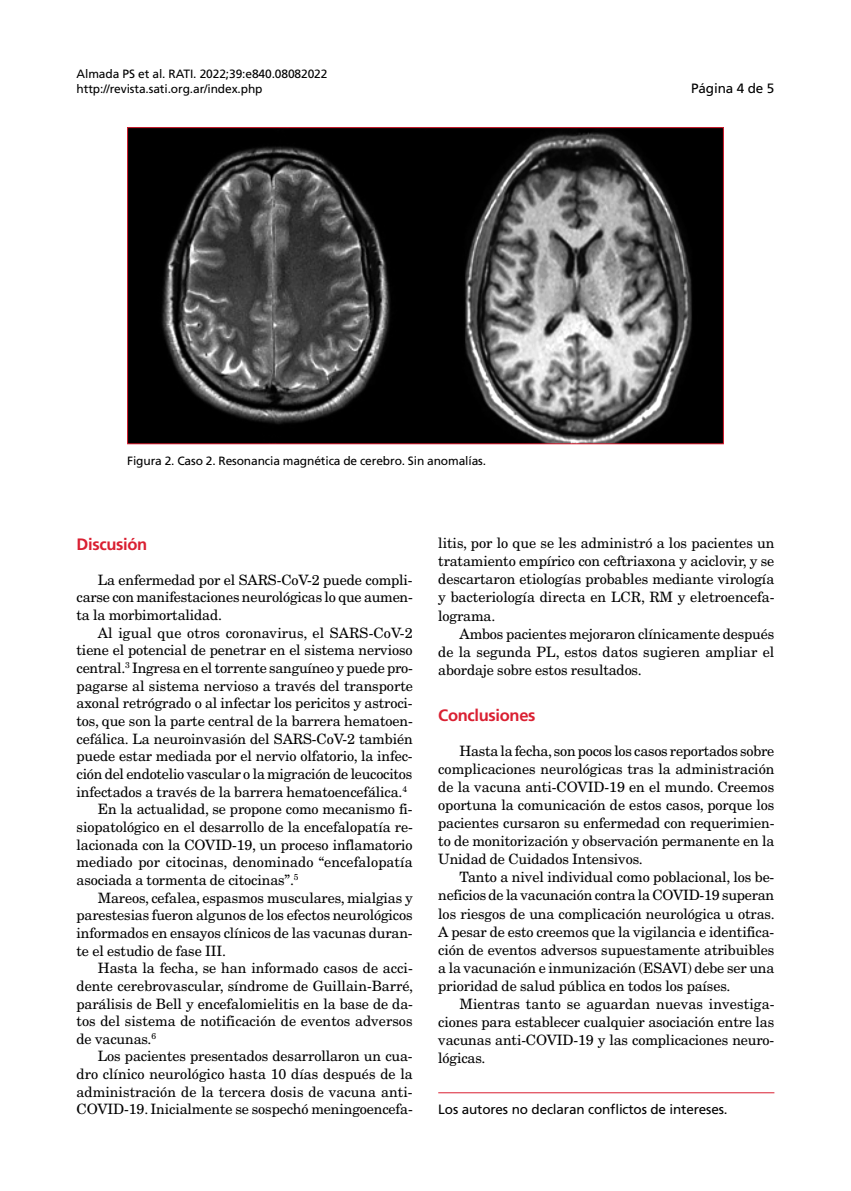
<style>
.page{position:relative;width:851px;height:1191px;background:#fff}
.page>*{position:absolute;margin:0;border:0;box-sizing:border-box;transform-origin:0 0}
.t1{font:700 16.5px "Frutiger LT Std";letter-spacing:-.02em;color:#da2032}
.t2{font:14.25px/18.1px "New Century Schlbk LT Std";letter-spacing:-.01em;color:#000;text-align:justify}
.t3{font:13.5px "Frutiger LT Std";letter-spacing:-.01em;color:#000}
.t4{font:12px/15px "Frutiger LT Std";letter-spacing:-.01em;color:#000}
</style>
<div class="page">
<hr style="left:438px;top:1092px;width:336px;height:1px;background:#da2032">
<img style="left:129px;top:129px;width:592px;height:313px">
<p class="t4" style="left:77px;top:66px;width:252px">Almada PS et al. RATI. 2022;39:e840.08082022 http://revista.sati.org.ar/index.php</p>
<p class="t4" style="left:127px;top:453px;width:360px">Figura 2. Caso 2. Resonancia magnética de cerebro. Sin anomalías.</p>
<p class="t3" style="left:691px;top:80px;width:85px">Página 4 de 5</p>
<p class="t1" style="left:77px;top:534px;width:72px">Discusión</p>
<p class="t2" style="left:77px;top:571px;width:338px;line-height:17.7px;text-indent:21px">La enfermedad por el SARS-CoV-2 puede compli&shy;carse con manifestaciones neurológicas lo que aumen&shy;ta la morbimortalidad.</p>
<p class="t2" style="left:98px;top:623px;width:316px">Al igual que otros coronavirus, el SARS-CoV-2</p>
<p class="t2" style="left:77px;top:641px;width:337px">tiene el potencial de penetrar en el sistema nervioso</p>
<p class="t2" style="left:77px;top:659px;width:338px">central.<sup>3</sup> Ingresa en el torrente sanguíneo y puede pro-</p>
<p class="t2" style="left:77px;top:676px;width:338px">pagarse al sistema nervioso a través del transporte</p>
<p class="t2" style="left:77px;top:694px;width:337px">axonal retrógrado o al infectar los pericitos y astroci-</p>
<p class="t2" style="left:77px;top:712px;width:337px">tos, que son la parte central de la barrera hematoen-</p>
<p class="t2" style="left:77px;top:729px;width:337px">cefálica. La neuroinvasión del SARS-CoV-2 también</p>
<p class="t2" style="left:77px;top:747px;width:337px">puede estar mediada por el nervio olfatorio, la infec-</p>
<p class="t2" style="left:77px;top:765px;width:337px">ción del endotelio vascular o la migración de leucocitos</p>
<p class="t2" style="left:77px;top:782px;width:332px">infectados a través de la barrera hematoencefálica.<sup>4</sup></p>
<p class="t2" style="left:98px;top:800px;width:316px">En la actualidad, se propone como mecanismo fi-</p>
<p class="t2" style="left:77px;top:817px;width:338px">siopatológico en el desarrollo de la encefalopatía re-</p>
<p class="t2" style="left:77px;top:835px;width:337px">lacionada con la COVID-19, un proceso inflamatorio</p>
<p class="t2" style="left:77px;top:853px;width:337px">mediado por citocinas, denominado “encefalopatía</p>
<p class="t2" style="left:77px;top:870px;width:223px">asociada a tormenta de citocinas”.<sup>5</sup></p>
<p class="t2" style="left:98px;top:888px;width:316px">Mareos, cefalea, espasmos musculares, mialgias y</p>
<p class="t2" style="left:77px;top:906px;width:337px">parestesias fueron algunos de los efectos neurológicos</p>
<p class="t2" style="left:77px;top:923px;width:337px">informados en ensayos clínicos de las vacunas duran-</p>
<p class="t2" style="left:77px;top:941px;width:151px">te el estudio de fase III.</p>
<p class="t2" style="left:98px;top:959px;width:316px">Hasta la fecha, se han informado casos de acci-</p>
<p class="t2" style="left:77px;top:976px;width:338px">dente cerebrovascular, síndrome de Guillain-Barré,</p>
<p class="t2" style="left:77px;top:994px;width:338px">parálisis de Bell y encefalomielitis en la base de da-</p>
<p class="t2" style="left:77px;top:1012px;width:337px">tos del sistema de notificación de eventos adversos</p>
<p class="t2" style="left:77px;top:1029px;width:81px">de vacunas.<sup>6</sup></p>
<p class="t2" style="left:98px;top:1047px;width:316px">Los pacientes presentados desarrollaron un cua-</p>
<p class="t2" style="left:77px;top:1065px;width:338px">dro clínico neurológico hasta 10 días después de la</p>
<p class="t2" style="left:77px;top:1082px;width:337px">administración de la tercera dosis de vacuna anti-</p>
<p class="t2" style="left:77px;top:1100px;width:337px">COVID-19. Inicialmente se sospechó meningoencefa-</p>
<p class="t2" style="left:438px;top:534px;width:338px">litis, por lo que se les administró a los pacientes un tratamiento empírico con ceftriaxona y aciclovir, y se descartaron etiologías probables mediante virología y bacteriología directa en LCR, RM y eletroencefa&shy;lograma.</p>
<p class="t2" style="left:438px;top:624px;width:337px;text-indent:21px">Ambos pacientes mejoraron clínicamente después de la segunda PL, estos datos sugieren ampliar el abordaje sobre estos resultados.</p>
<p class="t1" style="left:438px;top:705px;width:99px">Conclusiones</p>
<p class="t2" style="left:438px;top:741px;width:338px;text-indent:21px">Hasta la fecha, son pocos los casos reportados sobre complicaciones neurológicas tras la administración de la vacuna anti-COVID-19 en el mundo. Creemos oportuna la comunicación de estos casos, porque los pacientes cursaron su enfermedad con requerimien&shy;to de monitorización y observación permanente en la Unidad de Cuidados Intensivos.</p>
<p class="t2" style="left:438px;top:868px;width:338px;text-indent:21px">Tanto a nivel individual como poblacional, los be&shy;neficios de la vacunación contra la COVID-19 superan los riesgos de una complicación neurológica u otras.<br>A pesar de esto creemos que la vigilancia e identifica&shy;ción de eventos adversos supuestamente atribuibles a la vacunación e inmunización (ESAVI) debe ser una prioridad de salud pública en todos los países.</p>
<p class="t2" style="left:438px;top:994px;width:337px;text-indent:21px">Mientras tanto se aguardan nuevas investiga&shy;ciones para establecer cualquier asociación entre las vacunas anti-COVID-19 y las complicaciones neuro&shy;lógicas.</p>
<p class="t3" style="left:438px;top:1101px;width:291px">Los autores no declaran conflictos de intereses.</p>
</div>
